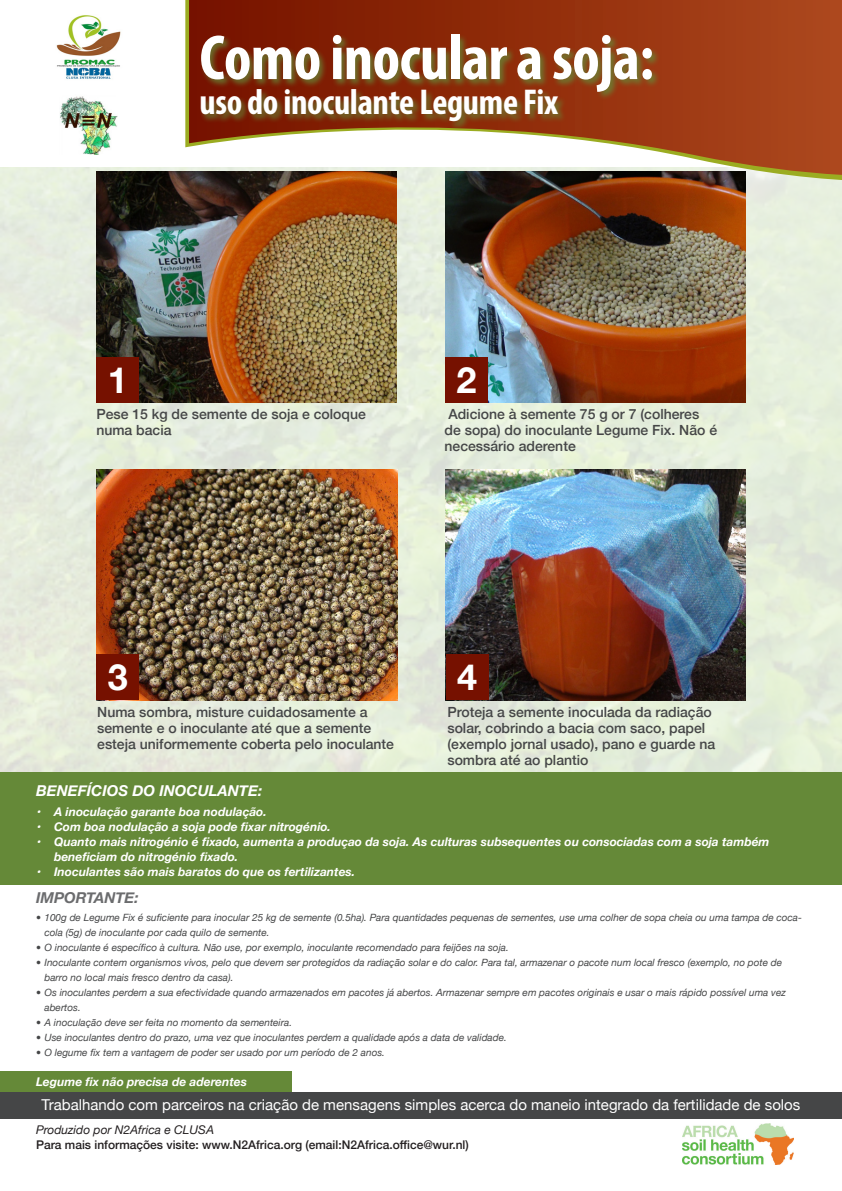
<style>
.page{position:relative;width:842px;height:1191px;background:#fff}
.page>*{position:absolute;margin:0;border:0;box-sizing:border-box;transform-origin:0 0}
.t1{font:700 condensed 64px "Myriad Pro";letter-spacing:-.01em;color:#fff}
.t2{font:700 condensed 36px "Myriad Pro";letter-spacing:-.01em;color:#fff}
.t3{font:700 36px "Helvetica Neue";color:#fff}
.t4{font:15px "Helvetica Neue";color:#fff}
.t5{font:italic 700 15px "Helvetica Neue";color:#fff}
.t6{font:italic 700 15px "Helvetica Neue";color:#6b6c6e}
.t7{font:500 14px/16px "Helvetica Neue";color:#454647}
.t8{font:italic 700 12px/15px "Helvetica Neue";color:#fff}
.t9{font:500 12px "Helvetica Neue";color:#231f20}
.t10{font:italic 12px "Helvetica Neue";color:#231f20}
.t11{font:italic 10px/15px "Helvetica Neue";color:#454647}
</style>
<div class="page">
<div style="left:0;top:1071px;width:291px;height:20px;background:#658938"></div>
<img style="left:0;top:167px;width:842px;height:605px">
<svg style="left:185px;top:0;width:657px;height:217px;background:#e0e8cc"></svg>
<svg style="left:189px;top:0;width:653px;height:175px"></svg>
<img style="left:445px;top:172px;width:301px;height:230px">
<img style="left:97px;top:470px;width:300px;height:230px">
<img style="left:446px;top:469px;width:300px;height:231px">
<img style="left:96px;top:172px;width:301px;height:230px">
<div style="left:200px;top:34px;width:461px;height:97px;background:#658938;opacity:.75"></div>
<img style="left:683px;top:1123px;width:111px;height:41px">
<div style="left:0;top:772px;width:842px;height:112px;background:#658938"></div>
<div style="left:0;top:1091px;width:842px;height:27px;background:#454647"></div>
<div style="left:97px;top:357px;width:42px;height:45px;background:#761100"></div>
<div style="left:445px;top:357px;width:43px;height:46px;background:#761100"></div>
<div style="left:97px;top:655px;width:42px;height:45px;background:#761100"></div>
<div style="left:446px;top:655px;width:42px;height:45px;background:#761100"></div>
<img style="left:60px;top:96px;width:57px;height:58px">
<img style="left:56px;top:15px;width:65px;height:64px">
<p class="t1" style="left:199px;top:18px;width:456px">Como inocular a soja:</p>
<p class="t2" style="left:199px;top:80px;width:360px">uso do inoculante Legume Fix</p>
<p class="t3" style="left:108px;top:351px;width:22px">1</p>
<p class="t3" style="left:457px;top:352px;width:22px">2</p>
<p class="t7" style="left:96px;top:406px;width:271px">Pese 15 kg de semente de soja e coloque numa bacia</p>
<p class="t7" style="left:444px;top:406px;width:274px">Adicione à semente 75 g or 7 (colheres<br>de sopa) do inoculante Legume Fix. Não é necessário aderente</p>
<p class="t3" style="left:108px;top:649px;width:22px">3</p>
<p class="t3" style="left:457px;top:649px;width:22px">4</p>
<p class="t7" style="left:97px;top:703px;width:298px">Numa sombra, misture cuidadosamente a semente e o inoculante até que a semente esteja uniformemente coberta pelo inoculante</p>
<p class="t7" style="left:447px;top:703px;width:269px">Proteja a semente inoculada da radiação solar, cobrindo a bacia com saco, papel (exemplo jornal usado), pano e guarde na sombra até ao plantio</p>
<p class="t5" style="left:36px;top:778px;width:228px">BENEFÍCIOS DO INOCULANTE:</p>
<p class="t8" style="left:36px;top:804px;width:232px">• A inoculação garante boa nodulação.</p>
<p class="t8" style="left:36px;top:819px;width:296px">• Com boa nodulação a soja pode fixar nitrogénio.</p>
<p class="t8" style="left:54px;top:834px;width:717px;text-indent:-18px">• Quanto mais nitrogénio é fixado, aumenta a produçao da soja. As culturas subsequentes ou consociadas com a soja também beneficiam do nitrogénio fixado.</p>
<p class="t8" style="left:36px;top:864px;width:321px">• Inoculantes são mais baratos do que os fertilizantes.</p>
<p class="t6" style="left:36px;top:886px;width:104px">IMPORTANTE:</p>
<p class="t11" style="left:45px;top:910px;width:759px;text-indent:-9px">• 100g de Legume Fix é suficiente para inocular 25 kg de semente (0.5ha). Para quantidades pequenas de sementes, use uma colher de sopa cheia ou uma tampa de coca&shy;cola (5g) de inoculante por cada quilo de semente.</p>
<p class="t11" style="left:36px;top:940px;width:474px">• O inoculante é específico à cultura. Não use, por exemplo, inoculante recomendado para feijões na soja.</p>
<p class="t11" style="left:45px;top:955px;width:739px;text-indent:-9px">• Inoculante contem organismos vivos, pelo que devem ser protegidos da radiação solar e do calor. Para tal, armazenar o pacote num local fresco (exemplo, no pote de barro no local mais fresco dentro da casa).</p>
<p class="t11" style="left:45px;top:985px;width:743px;text-indent:-9px">• Os inoculantes perdem a sua efectividade quando armazenados em pacotes já abertos. Armazenar sempre em pacotes originais e usar o mais rápido possível uma vez abertos.</p>
<p class="t11" style="left:36px;top:1015px;width:258px">• A inoculação deve ser feita no momento da sementeira.</p>
<p class="t11" style="left:36px;top:1030px;width:472px">• Use inoculantes dentro do prazo, uma vez que inoculantes perdem a qualidade após a data de validade.</p>
<p class="t11" style="left:36px;top:1045px;width:350px">• O legume fix tem a vantagem de poder ser usado por um período de 2 anos.</p>
<p class="t8" style="left:36px;top:1074px;width:212px">Legume fix não precisa de aderentes</p>
<p class="t4" style="left:42px;top:1093px;width:760px">Trabalhando com parceiros na criação de mensagens simples acerca do maneio integrado da fertilidade de solos</p>
<p class="t10" style="left:36px;top:1120px;width:180px">Produzido por N2Africa e CLUSA</p>
<p class="t9" style="left:36px;top:1134px;width:434px">Para mais informações visite: www.N2Africa.org (email:N2Africa.office@wur.nl)</p>
</div>
